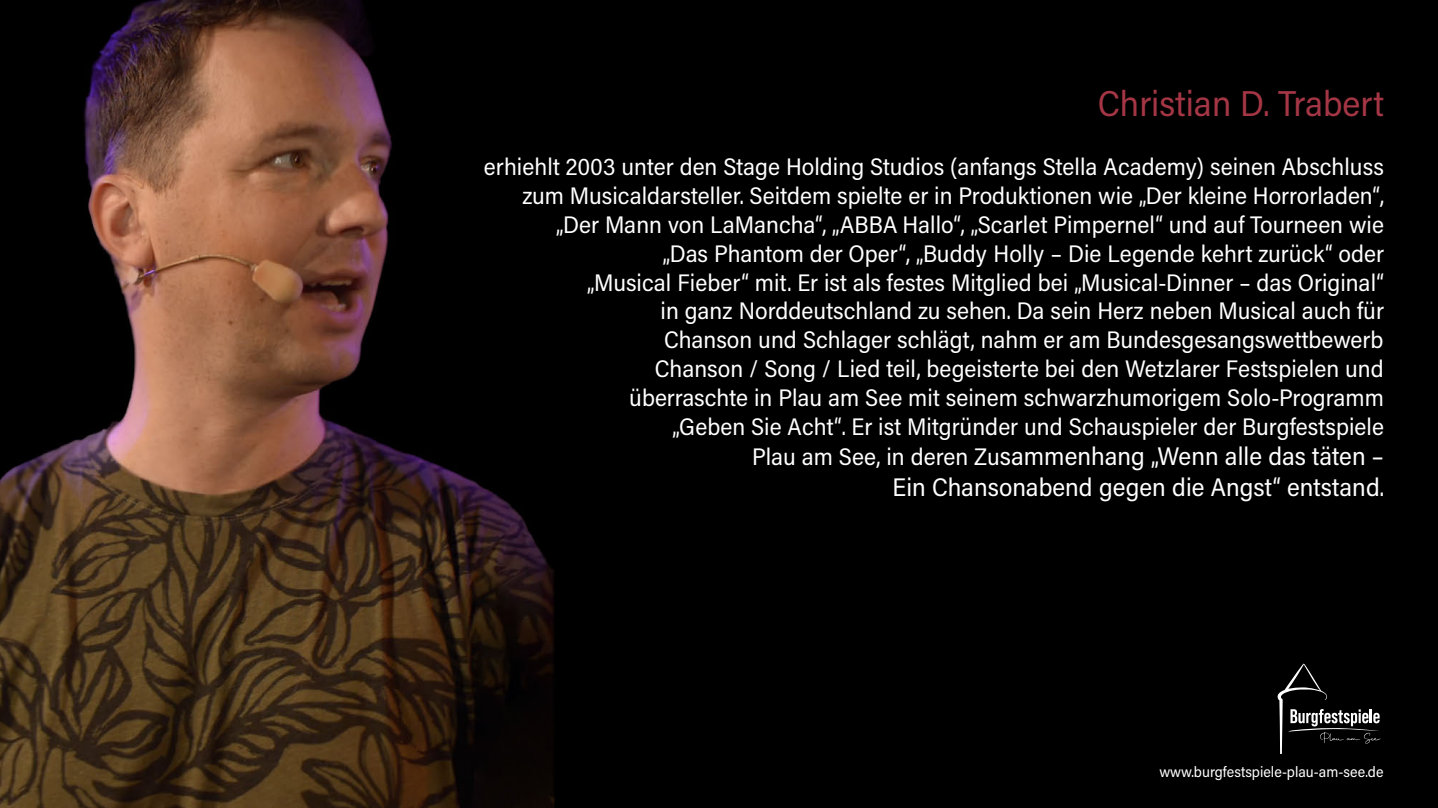
<style>
.page{position:relative;width:1438px;height:808px;background:#fff}
.page>*{position:absolute;margin:0;border:0;box-sizing:border-box;transform-origin:0 0}
.t1{font:36px "Acumin Variable Concept";color:#a43645}
.t2{font:25.5px "Acumin Variable Concept";color:#fff}
.t3{font:24px/28.8px "Acumin Variable Concept";color:#fff;text-align:right}
.t4{font:15px "Acumin Variable Concept";color:#fff}
.s1{font-size:24px}
</style>
<div class="page">
<img style="left:0;top:0;width:1437px;height:808px">
<svg style="left:1277px;top:663px;width:103px;height:91px;background:#1d1d1d"></svg>
<p class="t1" style="left:1097px;top:79px;width:287px">Christian D. Trabert</p>
<p class="t3" style="left:484px;top:152px;width:901px">erhiehlt 2003 unter den Stage Holding Studios (anfangs Stella Academy) seinen Abschluss zum Musicaldarsteller. Seitdem spielte er in Produktionen wie „Der kleine Horrorladen“,</p>
<p class="t3" style="left:556px;top:209px;width:829px">„Der Mann von LaMancha“, „ABBA Hallo“, „Scarlet Pimpernel“ und auf Tourneen wie</p>
<p class="t3" style="left:663px;top:238px;width:722px">„Das Phantom der Oper“, „Buddy Holly – Die Legende kehrt zurück“ oder</p>
<p class="t3" style="left:587px;top:267px;width:798px">„Musical Fieber“ mit. Er ist als festes Mitglied bei „Musical-Dinner – das Original“</p>
<p class="t3" style="left:660px;top:296px;width:725px">in ganz Norddeutschland zu sehen. Da sein Herz neben Musical auch für</p>
<p class="t3" style="left:664px;top:324px;width:721px">Chanson und Schlager schlägt, nahm er am Bundesgesangswettbewerb</p>
<p class="t3" style="left:654px;top:353px;width:730px">Chanson / Song / Lied teil, begeisterte bei den Wetzlarer Festspielen und</p>
<p class="t3" style="left:629px;top:382px;width:756px">überraschte in Plau am See mit seinem schwarzhumorigem Solo-Programm</p>
<p class="t3" style="left:672px;top:411px;width:713px">„Geben Sie Acht“. Er ist Mitgründer und Schauspieler der Burgfestspiele</p>
<p class="t2" style="left:752px;top:439px;width:633px"><span class="s1">Plau am See, in deren Zu</span>sammenhang „Wenn alle das täten –</p>
<p class="t2" style="left:892px;top:469px;width:493px">Ein Chansonabend gegen die Angst“ entstand.</p>
<p class="t4" style="left:1159px;top:761px;width:226px">www.burgfestspiele-plau-am-see.de</p>
</div>
